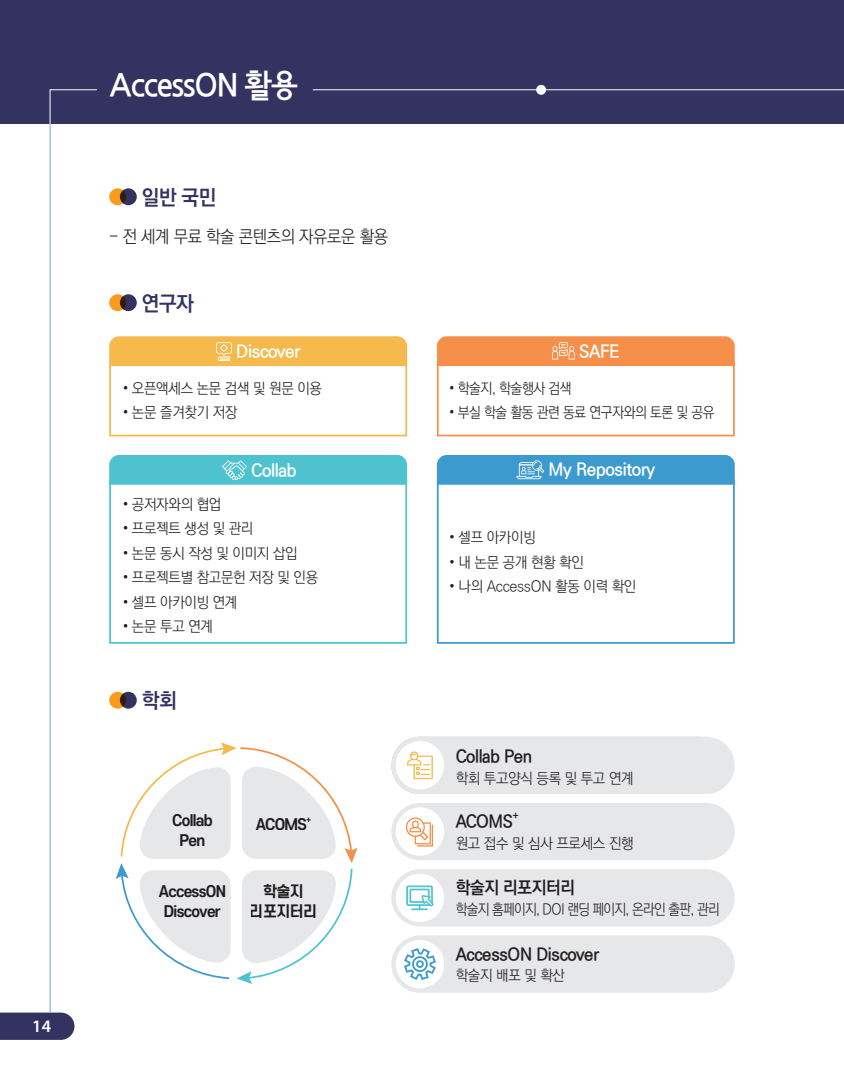
<style>
.page{position:relative;width:844px;height:1092px;background:#fff}
.page>*{position:absolute;margin:0;border:0;box-sizing:border-box;transform-origin:0 0}
.본문_중{font:31.5px "Jeju Gothic OTF";letter-spacing:-.055em;color:#fff}
.t1{font:21px "Ko Pub World Dotum PB";letter-spacing:-.02em;color:#333261;scale:.96 1}
.t2{font:17.5px "Ko Pub World Dotum PB";letter-spacing:-.02em;color:#231f20;scale:.96 1}
.t3{font:17.5px "Ko Pub World Dotum PB";letter-spacing:-.02em;color:#fff}
.t4{font:17.5px "Ko Pub World Dotum PL";letter-spacing:-.02em;color:#231f20;scale:.94 1}
.t5{font:600 17.5px "Myriad Pro";color:#fff}
.t6{font:700 15.05px/19.9px "S Core Dream 6";letter-spacing:-.05em;color:#231f20;text-align:center}
.t7{font:14.88px "Ko Pub World Dotum PL";letter-spacing:-.02em;color:#231f20;scale:.96 1}
.t8{font:14.88px "Ko Pub World Dotum PL";letter-spacing:-.02em;color:#231f20;scale:.91 1}
.t9{font:14.88px "Ko Pub World Dotum PL";letter-spacing:-.05em;color:#231f20;scale:.9 1}
.t10{font:10.15px "Ko Pub World Dotum PB";color:#231f20;scale:.96 1}
.t11{font:700 8.75px "S Core Dream 6";color:#231f20}
</style>
<div class="page">
<div style="left:0;top:0;width:843px;height:124px;background:#333261"></div>
<svg style="left:0;top:1012px;width:74px;height:27px;background:#3d3c69"></svg>
<hr style="left:50px;top:124px;width:1px;height:888px;background:#7ba1c4">
<div style="left:109px;top:361px;width:298px;height:75px;border:2px solid #f5b94c"></div>
<div style="left:109px;top:480px;width:298px;height:163px;border:2px solid #4ec3cf"></div>
<div style="left:437px;top:480px;width:297px;height:163px;border:2px solid #3d9acf"></div>
<div style="left:437px;top:361px;width:297px;height:75px;border:2px solid #f68f4a"></div>
<svg style="left:391px;top:803px;width:343px;height:57px;background:#e9e8e9"></svg>
<svg style="left:391px;top:736px;width:343px;height:57px;background:#e9e9e9"></svg>
<svg style="left:391px;top:935px;width:343px;height:57px;background:#e5e8eb"></svg>
<svg style="left:391px;top:869px;width:343px;height:57px;background:#e6e9eb"></svg>
<svg style="left:49px;top:89px;width:48px;height:36px"></svg>
<hr style="left:313px;top:89px;width:530px;height:1px;background:#fff">
<div style="left:536px;top:85px;width:10px;height:10px;background:#fff;border-radius:50%"></div>
<svg style="left:116px;top:742px;width:241px;height:242px"></svg>
<div style="left:120px;top:294px;width:17px;height:17px;background:#333261;border-radius:50%"></div>
<svg style="left:109px;top:294px;width:17px;height:17px"></svg>
<div style="left:120px;top:691px;width:17px;height:17px;background:#333261;border-radius:50%"></div>
<svg style="left:109px;top:691px;width:17px;height:17px"></svg>
<div style="left:109px;top:336px;width:298px;height:30px;background:#f5b94c"></div>
<div style="left:437px;top:336px;width:297px;height:30px;background:#f68f4a"></div>
<div style="left:109px;top:455px;width:298px;height:29px;background:#4ec3cf"></div>
<div style="left:437px;top:455px;width:297px;height:29px;background:#3d9acf"></div>
<div style="left:120px;top:188px;width:17px;height:17px;background:#333261;border-radius:50%"></div>
<svg style="left:109px;top:188px;width:17px;height:17px"></svg>
<p class="t5" style="left:32px;top:1014px;width:20px">14</p>
<p class="본문_중" style="left:109px;top:69px;width:191px">AccessON 활용</p>
<p class="t1" style="left:142px;top:182px;width:79px">일반 국민</p>
<p class="t4" style="left:109px;top:224px;width:298px">- 전 세계 무료 학술 콘텐츠의 자유로운 활용</p>
<p class="t1" style="left:142px;top:288px;width:56px">연구자</p>
<p class="t3" style="left:236px;top:339px;width:66px">Discover</p>
<p class="t3" style="left:579px;top:339px;width:42px">SAFE</p>
<p class="t7" style="left:123px;top:378px;width:209px">• 오픈액세스 논문 검색 및 원문 이용</p>
<p class="t7" style="left:123px;top:402px;width:121px">• 논문 즐겨찾기 저장</p>
<p class="t8" style="left:449px;top:378px;width:136px">• 학술지, 학술행사 검색</p>
<p class="t8" style="left:449px;top:402px;width:293px">• 부실 학술 활동 관련 동료 연구자와의 토론 및 공유</p>
<p class="t3" style="left:251px;top:457px;width:47px">Collab</p>
<p class="t3" style="left:548px;top:457px;width:108px">My Repository</p>
<p class="t7" style="left:123px;top:494px;width:104px">• 공저자와의 협업</p>
<p class="t7" style="left:123px;top:518px;width:138px">• 프로젝트 생성 및 관리</p>
<p class="t7" style="left:123px;top:543px;width:184px">• 논문 동시 작성 및 이미지 삽입</p>
<p class="t7" style="left:123px;top:567px;width:205px">• 프로젝트별 참고문헌 저장 및 인용</p>
<p class="t7" style="left:123px;top:592px;width:121px">• 셀프 아카이빙 연계</p>
<p class="t7" style="left:123px;top:616px;width:96px">• 논문 투고 연계</p>
<p class="t1" style="left:142px;top:685px;width:38px">학회</p>
<p class="t6" style="left:172px;top:809px;width:42px">Collab<br>Pen</p>
<p class="t6" style="left:256px;top:813px;width:53px">ACOMS</p>
<p class="t11" style="left:306px;top:813px;width:7px">+</p>
<p class="t6" style="left:250px;top:881px;width:69px">학술지 리포지터리</p>
<p class="t6" style="left:159px;top:881px;width:69px">AccessON<br>Discover</p>
<p class="t7" style="left:449px;top:527px;width:92px">• 셀프 아카이빙</p>
<p class="t7" style="left:449px;top:551px;width:142px">• 내 논문 공개 현황 확인</p>
<p class="t7" style="left:449px;top:576px;width:196px">• 나의 AccessON 활동 이력 확인</p>
<p class="t2" style="left:455px;top:744px;width:81px">Collab Pen</p>
<p class="t7" style="left:455px;top:767px;width:187px">학회 투고양식 등록 및 투고 연계</p>
<p class="t2" style="left:455px;top:809px;width:61px">ACOMS</p>
<p class="t10" style="left:512px;top:808px;width:8px">+</p>
<p class="t7" style="left:455px;top:832px;width:187px">원고 접수 및 심사 프로세스 진행</p>
<p class="t2" style="left:455px;top:875px;width:126px">학술지 리포지터리</p>
<p class="t9" style="left:455px;top:898px;width:295px">학술지 홈페이지, DOI 랜딩 페이지, 온라인 출판, 관리</p>
<p class="t2" style="left:455px;top:941px;width:151px">AccessON Discover</p>
<p class="t7" style="left:455px;top:965px;width:115px">학술지 배포 및 확산</p>
</div>
